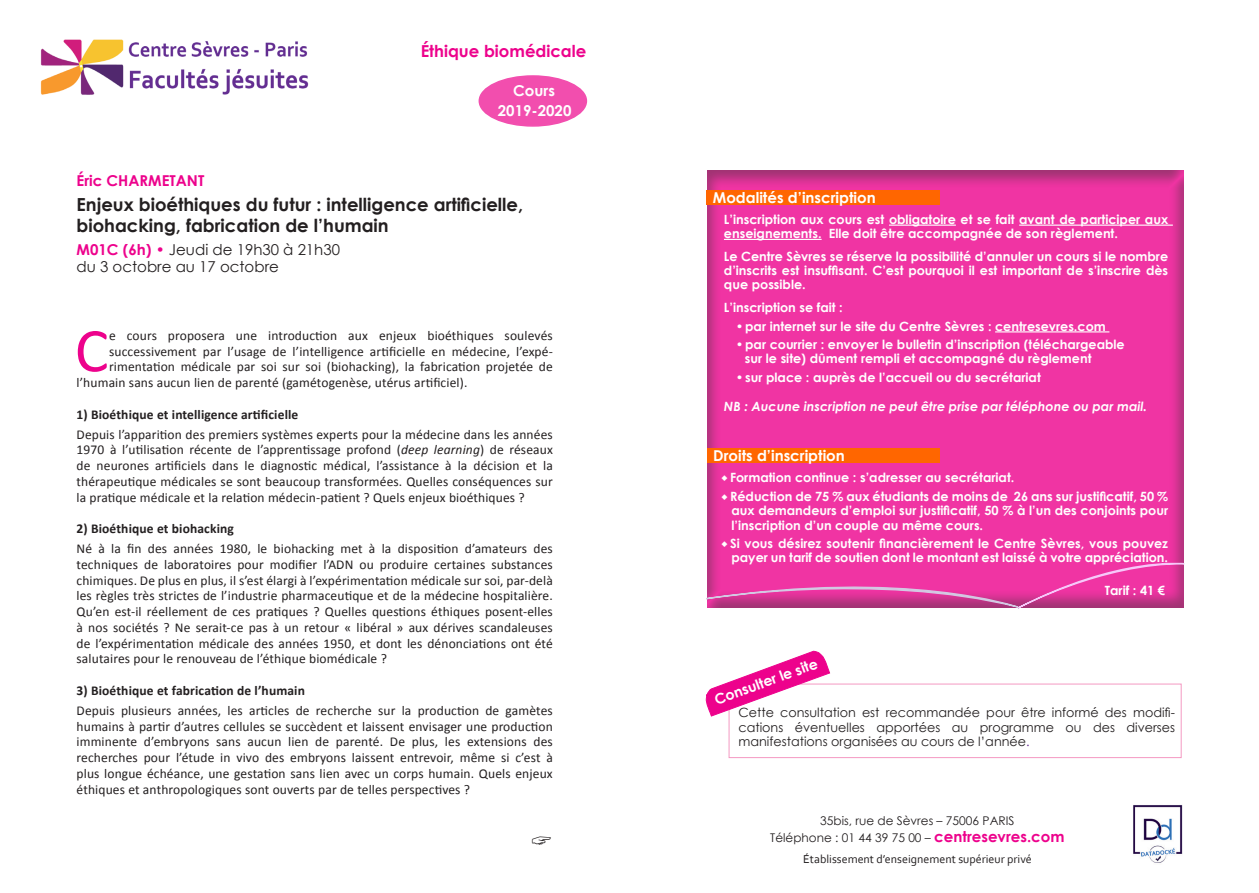
<style>
.page{position:relative;width:1259px;height:893px;background:#fff}
.page>*{position:absolute;margin:0;border:0;box-sizing:border-box;transform-origin:0 0}
.Labeur{font:63.15px "Calibri";color:#ed028c}
.Titre_cours{font:700 18px/21px "Century Gothic";color:#231f20}
.t1{font:700 16.5px "Century Gothic";color:#ed028c}
.Corps_de_texte{font:700 15px/20px "Century Gothic";color:#fff;text-align:center}
.Titre_cours-2{font:15px "Century Gothic";color:#231f20}
.Nom_prof{font:700 15px "Century Gothic";color:#ed028c}
.Labeur-2{font:700 14.25px "Century Gothic";color:#fff}
.Labeur-3{font:13.5px/15.8px "Calibri";letter-spacing:.01em;color:#231f20;text-align:justify}
.Labeur-4{font:700 13.5px "Calibri";letter-spacing:.01em;color:#231f20}
.Labeur-5{font:700 12.75px/14.2px "Century Gothic";color:#fff}
.Corps_de_texte-2{font:700 12.75px/14.2px "Century Gothic";color:#fff;text-align:justify}
.Labeur-6{font:12.75px/14.2px "Century Gothic";color:#231f20;text-align:justify}
.Labeur-7{font:italic 700 12.75px "Century Gothic";color:#fff}
.ECTS_et_Tarif{font:700 12.75px "Century Gothic";color:#fff}
.t2{font:12px "Century Gothic";color:#231f20}
.t3{font:12px "Corbel";color:#231f20}
.s1{font-weight:700;color:#ed028c}
.s2{font-style:italic}
.s3{color:#652d91}
.s4{font-weight:700;font-size:15px;color:#ed028c}
</style>
<div class="page">
<div style="left:479px;top:76px;width:107px;height:50px;background:#f24eae;border-radius:50%"></div>
<div style="left:478px;top:75px;width:109px;height:52px;border:2px solid #ed028c;border-radius:50%"></div>
<img style="left:40px;top:39px;width:269px;height:56px">
<div style="left:728px;top:684px;width:453px;height:74px;border:1px solid #f499c2"></div>
<svg style="left:706px;top:650px;width:125px;height:67px"></svg>
<div style="left:707px;top:168px;width:478px;height:442px;background:#231f20;opacity:.5"></div>
<div style="left:707px;top:448px;width:233px;height:15px;background:#f60"></div>
<hr style="left:889px;top:225px;width:67px;height:1px;background:#fff">
<hr style="left:1019px;top:225px;width:153px;height:1px;background:#fff">
<hr style="left:724px;top:239px;width:97px;height:1px;background:#fff">
<hr style="left:995px;top:331px;width:114px;height:1px;background:#fff">
<div style="left:707px;top:190px;width:233px;height:15px;background:#f60"></div>
<svg style="left:706px;top:556px;width:479px;height:54px;background:#e242a1"></svg>
<img style="left:1133px;top:805px;width:50px;height:58px">
<svg style="left:722px;top:476px;width:5px;height:6px"></svg>
<svg style="left:722px;top:494px;width:5px;height:6px"></svg>
<svg style="left:722px;top:541px;width:5px;height:6px"></svg>
<p class="t1" style="left:421px;top:38px;width:167px">Éthique biomédicale</p>
<p class="Corps_de_texte" style="left:498px;top:80px;width:75px">Cours<br>2019-2020</p>
<p class="Nom_prof" style="left:77px;top:169px;width:129px">Éric CHARMETANT</p>
<p class="Titre_cours" style="left:77px;top:193px;width:448px">Enjeux bioéthiques du futur : intelligence artificielle, biohacking, fabrication de l’humain</p>
<p class="Titre_cours-2" style="left:77px;top:239px;width:265px"><span class="s1">M01C (6h) •</span> Jeudi de 19h30 à 21h30</p>
<p class="Titre_cours-2" style="left:77px;top:256px;width:204px">du 3 octobre au 17 octobre</p>
<p class="Labeur" style="left:75px;top:310px;width:35px">C</p>
<p class="Labeur-3" style="left:109px;top:328px;width:445px">e cours proposera une introduction aux enjeux bioéthiques soulevés</p>
<p class="Labeur-3" style="left:109px;top:343px;width:445px">successivement par l’usage de l’intelligence artificielle en médecine, l’expé-</p>
<p class="Labeur-3" style="left:109px;top:359px;width:445px">rimentation médicale par soi sur soi (biohacking), la fabrication projetée de</p>
<p class="Labeur-3" style="left:77px;top:375px;width:392px">l’humain sans aucun lien de parenté (gamétogenèse, utérus artificiel).</p>
<p class="Labeur-4" style="left:77px;top:405px;width:223px">1) Bioéthique et intelligence artificielle</p>
<p class="Labeur-3" style="left:77px;top:426px;width:478px">Depuis l’apparition des premiers systèmes experts pour la médecine dans les années 1970 à l’utilisation récente de l’apprentissage profond (<span class="s2">deep learning</span>) de réseaux de neurones artificiels dans le diagnostic médical, l’assistance à la décision et la thérapeutique médicales se sont beaucoup transformées. Quelles conséquences sur la pratique médicale et la relation médecin-patient ? Quels enjeux bioéthiques ?</p>
<p class="Labeur-4" style="left:77px;top:520px;width:159px">2) Bioéthique et biohacking</p>
<p class="Labeur-3" style="left:77px;top:541px;width:478px">Né à la fin des années 1980, le biohacking met à la disposition d’amateurs des techniques de laboratoires pour modifier l’ADN ou produire certaines substances chimiques. De plus en plus, il s’est élargi à l’expérimentation médicale sur soi, par-delà les règles très strictes de l’industrie pharmaceutique et de la médecine hospitalière.<br>Qu’en est-il réellement de ces pratiques ? Quelles questions éthiques posent-elles à nos sociétés ? Ne serait-ce pas à un retour « libéral » aux dérives scandaleuses de l’expérimentation médicale des années 1950, et dont les dénonciations ont été salutaires pour le renouveau de l’éthique biomédicale ?</p>
<p class="Labeur-4" style="left:77px;top:682px;width:230px">3) Bioéthique et fabrication de l’humain</p>
<p class="Labeur-3" style="left:77px;top:703px;width:478px">Depuis plusieurs années, les articles de recherche sur la production de gamètes humains à partir d’autres cellules se succèdent et laissent envisager une production imminente d’embryons sans aucun lien de parenté. De plus, les extensions des recherches pour l’étude in vivo des embryons laissent entrevoir, même si c’est à plus longue échéance, une gestation sans lien avec un corps humain. Quels enjeux éthiques et anthropologiques sont ouverts par de telles perspectives ?</p>
<p class="Corps_de_texte" style="left:713px;top:187px;width:164px">Modalités d’inscription</p>
<p class="Labeur-5" style="left:724px;top:212px;width:446px">L’inscription aux cours est obligatoire et se fait avant de participer aux enseignements. Elle doit être accompagnée de son règlement.</p>
<p class="Labeur-5" style="left:724px;top:249px;width:446px;text-align:justify">Le Centre Sèvres se réserve la possibilité d’annuler un cours si le nombre d’inscrits est insuffisant. C’est pourquoi il est important de s’inscrire dès que possible.</p>
<p class="Labeur-5" style="left:724px;top:300px;width:120px">L’inscription se fait :</p>
<p class="Labeur-5" style="left:736px;top:318px;width:371px">•par internet sur le site du Centre Sèvres : centresevres.com</p>
<p class="Labeur-5" style="left:736px;top:337px;width:390px">•par courrier : envoyer le bulletin d’inscription (téléchargeable</p>
<p class="Labeur-5" style="left:745px;top:351px;width:348px">sur le site) dûment rempli et accompagné du règlement</p>
<p class="Labeur-5" style="left:736px;top:370px;width:306px">•sur place : auprès de l’accueil ou du secrétariat</p>
<p class="Labeur-7" style="left:724px;top:396px;width:425px">NB : Aucune inscription ne peut être prise par téléphone ou par mail.</p>
<p class="Corps_de_texte" style="left:713px;top:445px;width:133px">Droits d’inscription</p>
<p class="Corps_de_texte-2" style="left:730px;top:470px;width:286px">Formation continue : s’adresser au secrétariat.</p>
<p class="Corps_de_texte-2" style="left:730px;top:489px;width:440px">Réduction de 75 % aux étudiants de moins de 26 ans sur justificatif, 50 % aux demandeurs d’emploi sur justificatif, 50 % à l’un des conjoints pour l’inscription d’un couple au même cours.</p>
<p class="Corps_de_texte-2" style="left:730px;top:536px;width:440px">Si vous désirez soutenir financièrement le Centre Sèvres, vous pouvez payer un tarif de soutien dont le montant est laissé à votre appréciation.</p>
<p class="Labeur-2" style="left:711px;top:690px;width:110px;rotate:-20deg">Consulter le site</p>
<p class="ECTS_et_Tarif" style="left:1105px;top:581px;width:62px">Tarif : 41 €</p>
<p class="Labeur-6" style="left:738px;top:705px;width:438px">Cette consultation est recommandée pour être informé des modifi&shy;cations éventuelles apportées au programme ou des diverses manifestations organisées au cours de l’année<span class="s3">.</span></p>
<p class="t2" style="left:820px;top:813px;width:196px">35bis, rue de Sèvres – 75006 PARIS</p>
<p class="t2" style="left:770px;top:829px;width:296px">Téléphone : 01 44 39 75 00 – <span class="s4">centresevres.com</span></p>
<p class="t3" style="left:803px;top:852px;width:230px">Établissement d’enseignement supérieur privé</p>
</div>
